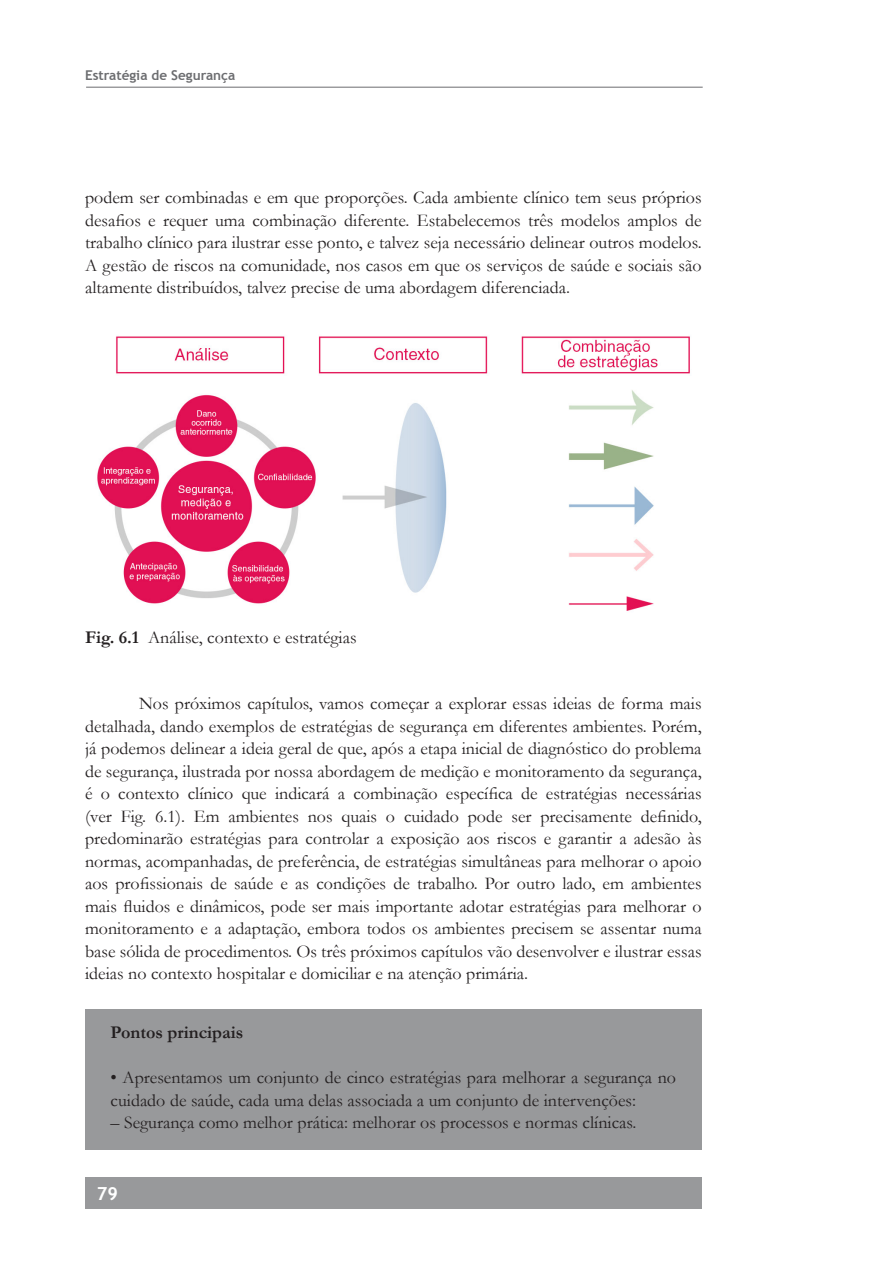
<style>
.page{position:relative;width:893px;height:1263px;background:#fff}
.page>*{position:absolute;margin:0;border:0;box-sizing:border-box;transform-origin:0 0}
.t1{font:18px/22.5px "Garamond";color:#231f20;text-align:justify}
.t2{font:700 18px "Garamond";color:#231f20}
.t3{font:700 18px "Trebuchet MS";color:#fff}
.t4{font:700 13.5px "Trebuchet MS";color:#6c6d70}
.s1{font-weight:700}
</style>
<div class="page">
<div style="left:85px;top:1177px;width:617px;height:32px;background:#98999b"></div>
<div style="left:85px;top:1009px;width:617px;height:141px;background:#98999b"></div>
<hr style="left:86px;top:87px;width:617px;height:1px;background:#6c6d70">
<img style="left:97px;top:336px;width:593px;height:275px">
<p class="t4" style="left:85px;top:67px;width:152px">Estratégia de Segurança</p>
<p class="t1" style="left:85px;top:186px;width:618px">podem ser combinadas e em que proporções. Cada ambiente clínico tem seus próprios desafios e requer uma combinação diferente. Estabelecemos três modelos amplos de trabalho clínico para ilustrar esse ponto, e talvez seja necessário delinear outros modelos.<br>A gestão de riscos na comunidade, nos casos em que os serviços de saúde e sociais são altamente distribuídos, talvez precise de uma abordagem diferenciada.</p>
<p class="t1" style="left:85px;top:626px;width:273px"><span class="s1">Fig. 6.1</span> Análise, contexto e estratégias</p>
<p class="t1" style="left:85px;top:692px;width:618px;text-indent:54px">Nos próximos capítulos, vamos começar a explorar essas ideias de forma mais detalhada, dando exemplos de estratégias de segurança em diferentes ambientes. Porém, já podemos delinear a ideia geral de que, após a etapa inicial de diagnóstico do problema de segurança, ilustrada por nossa abordagem de medição e monitoramento da segurança, é o contexto clínico que indicará a combinação específica de estratégias necessárias (ver Fig. 6.1). Em ambientes nos quais o cuidado pode ser precisamente definido, predominarão estratégias para controlar a exposição aos riscos e garantir a adesão às normas, acompanhadas, de preferência, de estratégias simultâneas para melhorar o apoio aos profissionais de saúde e as condições de trabalho. Por outro lado, em ambientes mais fluidos e dinâmicos, pode ser mais importante adotar estratégias para melhorar o monitoramento e a adaptação, embora todos os ambientes precisem se assentar numa base sólida de procedimentos. Os três próximos capítulos vão desenvolver e ilustrar essas ideias no contexto hospitalar e domiciliar e na atenção primária.</p>
<p class="t2" style="left:111px;top:1022px;width:134px">Pontos principais</p>
<p class="t1" style="left:111px;top:1066px;width:567px">• Apresentamos um conjunto de cinco estratégias para melhorar a segurança no cuidado de saúde, cada uma delas associada a um conjunto de intervenções:</p>
<p class="t1" style="left:111px;top:1111px;width:527px">– Segurança como melhor prática: melhorar os processos e normas clínicas.</p>
<p class="t3" style="left:97px;top:1182px;width:23px">79</p>
</div>
